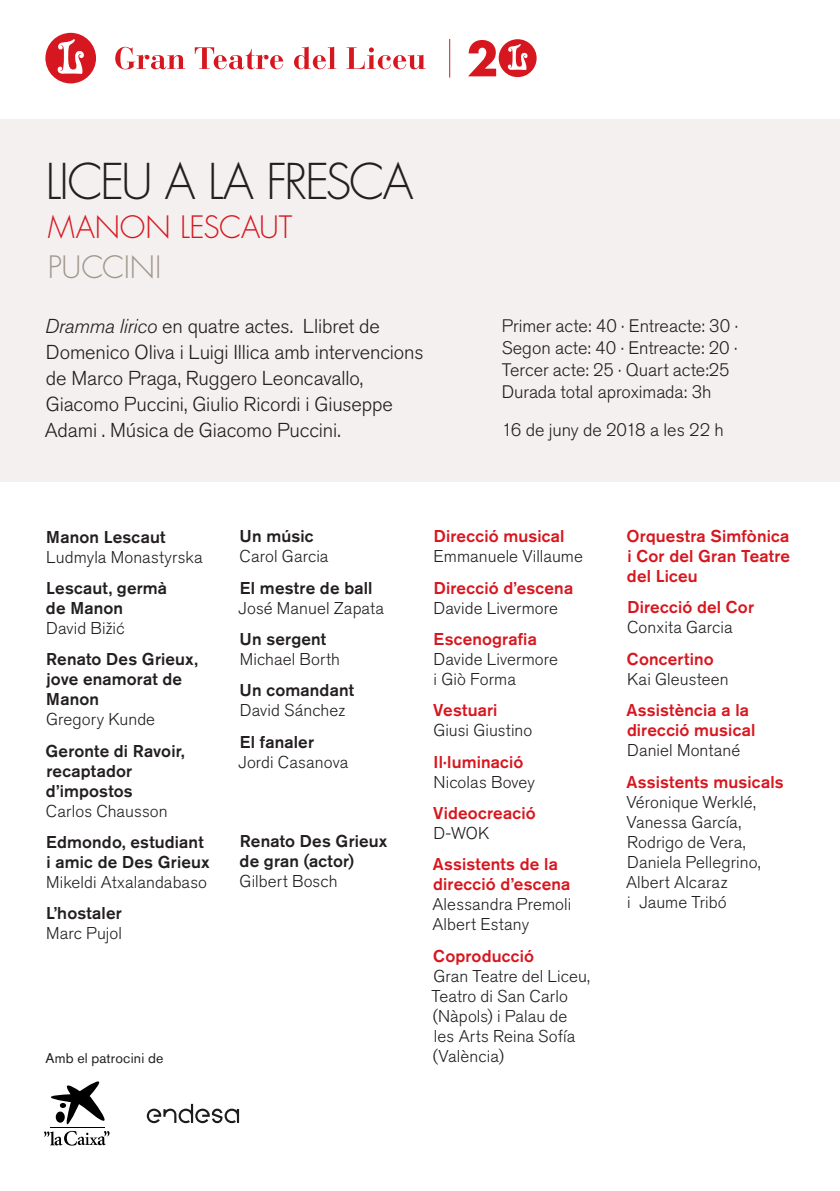
<style>
.page{position:relative;width:840px;height:1191px;background:#fff}
.page>*{position:absolute;margin:0;border:0;box-sizing:border-box;transform-origin:0 0}
.t1{font:300 48px "Futura Std";letter-spacing:-.05em;color:#231f20}
.t2{font:300 30px "Futura LT";letter-spacing:-.01em;color:#d7171f}
.t3{font:300 30px "Futura LT";letter-spacing:-.01em;color:#a1968b}
.t4{font:300 20px/25.8px "Akzidenz Grotesk BQ";letter-spacing:-.005em;color:#231f20}
.t5{font:300 18px/22px "Akzidenz Grotesk BQ";color:#231f20}
.t6{font:300 17px/20px "Akzidenz Grotesk BQ";letter-spacing:.005em;color:#231f20}
.t7{font:500 17px/20px "Akzidenz Grotesk BQ";letter-spacing:.01em;color:#231f20}
.t8{font:500 17px/20px "Akzidenz Grotesk BQ";letter-spacing:.01em;color:#d7171f}
.t9{font:14px "Akzidenz Grotesk BQ";letter-spacing:.015em;color:#231f20}
.s1{font-style:italic}
.s2{font-weight:300}
.s3{font-family:"Helvetica Neue LT Com";font-weight:300;font-size:15.6px}
</style>
<div class="page">
<div style="left:0;top:119px;width:839px;height:363px;background:#f3f0ef"></div>
<div style="left:498px;top:39px;width:38px;height:38px;background:#d7171f;border-radius:50%"></div>
<svg style="left:507px;top:44px;width:20px;height:26px"></svg>
<svg style="left:468px;top:40px;width:28px;height:36px"></svg>
<svg style="left:115px;top:47px;width:70px;height:22px"></svg>
<svg style="left:195px;top:47px;width:88px;height:22px"></svg>
<svg style="left:294px;top:46px;width:42px;height:23px"></svg>
<svg style="left:346px;top:47px;width:79px;height:22px"></svg>
<svg style="left:45px;top:33px;width:51px;height:50px"></svg>
<hr style="left:449px;top:39px;width:1px;height:39px;background:#d7171f">
<svg style="left:44px;top:1081px;width:66px;height:65px"></svg>
<svg style="left:147px;top:1103px;width:92px;height:20px"></svg>
<h1 class="t1" style="left:45px;top:152px;width:369px">LICEU A LA FRESCA</h1>
<h2 class="t2" style="left:48px;top:209px;width:246px">MANON LESCAUT</h2>
<h2 class="t3" style="left:48px;top:249px;width:115px">PUCCINI</h2>
<p class="t4" style="left:45px;top:314px;width:380px"><span class="s1">Dramma lirico</span> en quatre actes. Llibret de Domenico Oliva i Luigi Illica amb intervencions de Marco Praga, Ruggero Leoncavallo, Giacomo Puccini, Giulio Ricordi i Giuseppe Adami . Música de Giacomo Puccini.</p>
<p class="t5" style="left:501px;top:315px;width:238px">Primer acte: 40 · Entreacte: 30 ·<br>Segon acte: 40 · Entreacte: 20 ·<br>Tercer acte: 25 · Quart acte:25<br>Durada total aproximada: 3h</p>
<p class="t5" style="left:501px;top:419px;width:223px">16 de juny de 2018 a les 22 h</p>
<p class="t7" style="left:46px;top:526px;width:121px">Manon Lescaut</p>
<p class="t6" style="left:46px;top:547px;width:158px">Ludmyla Monastyrska</p>
<p class="t7" style="left:46px;top:577px;width:123px">Lescaut, germà de Manon<br><span class="s2">David Biži</span><span class="s3">ć</span></p>
<p class="t7" style="left:46px;top:649px;width:153px">Renato Des Grieux, jove enamorat de<br>Manon</p>
<p class="t6" style="left:46px;top:709px;width:111px">Gregory Kunde</p>
<p class="t7" style="left:45px;top:740px;width:141px">Geronte di Ravoir, recaptador d’impostos</p>
<p class="t6" style="left:46px;top:801px;width:123px">Carlos Chausson</p>
<p class="t7" style="left:46px;top:831px;width:165px">Edmondo, estudiant i amic de Des Grieux</p>
<p class="t6" style="left:46px;top:872px;width:162px">Mikeldi Atxalandabaso</p>
<p class="t7" style="left:46px;top:903px;width:77px">L’hostaler</p>
<p class="t6" style="left:46px;top:923px;width:77px">Marc Pujol</p>
<p class="t7" style="left:239px;top:526px;width:75px">Un músic</p>
<p class="t6" style="left:239px;top:546px;width:90px">Carol Garcia</p>
<p class="t7" style="left:240px;top:577px;width:134px">El mestre de ball</p>
<p class="t6" style="left:238px;top:598px;width:147px">José Manuel Zapata</p>
<p class="t7" style="left:239px;top:628px;width:88px">Un sergent</p>
<p class="t6" style="left:240px;top:649px;width:102px">Michael Borth</p>
<p class="t7" style="left:239px;top:680px;width:116px">Un comandant</p>
<p class="t6" style="left:240px;top:700px;width:107px">David Sánchez</p>
<p class="t7" style="left:240px;top:731px;width:76px">El fanaler</p>
<p class="t6" style="left:238px;top:752px;width:111px">Jordi Casanova</p>
<p class="t7" style="left:239px;top:830px;width:149px">Renato Des Grieux de gran (actor)</p>
<p class="t6" style="left:239px;top:871px;width:99px">Gilbert Bosch</p>
<p class="t9" style="left:45px;top:1049px;width:119px">Amb el patrocini de</p>
<p class="t8" style="left:433px;top:526px;width:132px">Direcció musical</p>
<p class="t6" style="left:433px;top:547px;width:151px">Emmanuele Villaume</p>
<p class="t8" style="left:433px;top:577px;width:141px">Direcció d’escena</p>
<p class="t6" style="left:433px;top:598px;width:126px">Davide Livermore</p>
<p class="t8" style="left:433px;top:629px;width:105px">Escenografia</p>
<p class="t6" style="left:433px;top:649px;width:126px">Davide Livermore i Giò Forma</p>
<p class="t8" style="left:433px;top:700px;width:66px">Vestuari</p>
<p class="t6" style="left:433px;top:721px;width:100px">Giusi Giustino</p>
<p class="t8" style="left:433px;top:751px;width:91px">Il·luminació</p>
<p class="t6" style="left:433px;top:772px;width:103px">Nicolas Bovey</p>
<p class="t8" style="left:433px;top:803px;width:104px">Videocreació</p>
<p class="t6" style="left:433px;top:823px;width:57px">D-WOK</p>
<p class="t8" style="left:432px;top:854px;width:139px">Assistents de la direcció d’escena</p>
<p class="t6" style="left:432px;top:895px;width:140px">Alessandra Premoli<br>Albert Estany</p>
<p class="t8" style="left:433px;top:945px;width:102px">Coproducció</p>
<p class="t6" style="left:431px;top:966px;width:160px">Gran Teatre del Liceu,<br>Teatro di San Carlo (Nàpols) i Palau de les Arts Reina Sofía (València)</p>
<p class="t8" style="left:626px;top:526px;width:165px;text-align:justify">Orquestra Simfònica i Cor del Gran Teatre del Liceu</p>
<p class="t8" style="left:627px;top:597px;width:128px">Direcció del Cor</p>
<p class="t6" style="left:626px;top:618px;width:107px">Conxita Garcia</p>
<p class="t8" style="left:626px;top:648px;width:88px">Concertino</p>
<p class="t6" style="left:627px;top:669px;width:103px">Kai Gleusteen</p>
<p class="t8" style="left:626px;top:700px;width:130px">Assistència a la direcció musical</p>
<p class="t6" style="left:627px;top:740px;width:114px">Daniel Montané</p>
<p class="t8" style="left:626px;top:771px;width:159px">Assistents musicals</p>
<p class="t6" style="left:625px;top:792px;width:136px">Véronique Werklé,<br>Vanessa García,<br>Rodrigo de Vera,<br>Daniela Pellegrino,<br>Albert Alcaraz<br>i Jaume Tribó</p>
</div>
